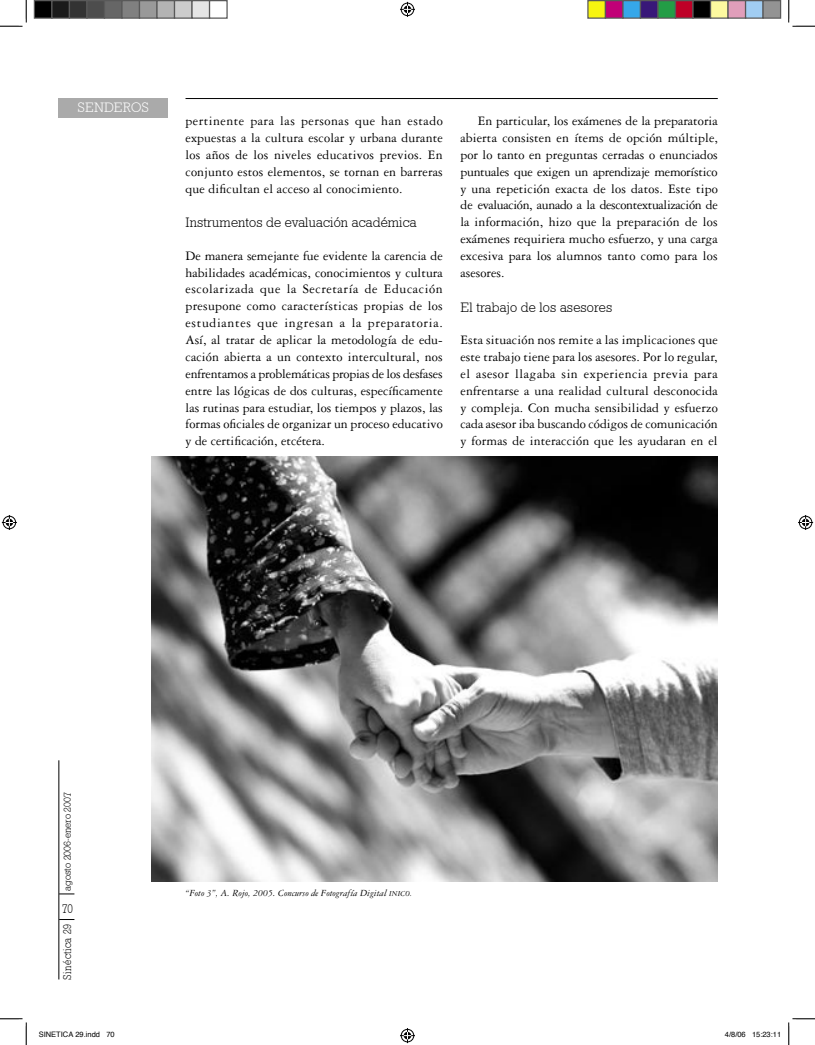
<style>
.page{position:relative;width:815px;height:1045px;background:#fff}
.page>*{position:absolute;margin:0;border:0;box-sizing:border-box;transform-origin:0 0}
.Cuerpo_de_texto{font:13.75px/16.9px "Garamond Three";letter-spacing:.01em;color:#000;text-align:justify}
.Subtítulo_1{font:13.75px "Geometric Slab 712 BT Light A";letter-spacing:.01em;color:#000}
.Subtítulo_1-2{font:13.75px "Geometric Slab 712 BT Light A";color:#fff}
.t1{font:12.5px "Geometric Slab 712 BT Light A";color:#000;scale:.9 1}
.t2{font:11.25px "Geometric Slab 712 BT Light A";letter-spacing:.04em;color:#000;scale:.9 1}
.Pie{font:italic 10px "Garamond Three";color:#000}
.t3{font:10px "Geometric Slab 712 BT Light A";color:#000}
.t4{font:7.5px "Helvetica";color:#000}
.s1{font-size:8.12px}
</style>
<div class="page">
<hr style="left:58px;top:760px;width:1px;height:219px;background:#000">
<svg style="left:59px;top:919px;width:15px;height:1px"></svg>
<svg style="left:59px;top:893px;width:15px;height:1px"></svg>
<hr style="left:185px;top:98px;width:532px;height:1px;background:#000">
<div style="left:58px;top:98px;width:110px;height:20px;background:#aaa"></div>
<img style="left:151px;top:457px;width:566px;height:425px">
<svg style="left:0;top:0;width:27px;height:27px"></svg>
<svg style="left:0;top:1018px;width:27px;height:27px"></svg>
<svg style="left:788px;top:0;width:26px;height:27px"></svg>
<svg style="left:788px;top:1018px;width:26px;height:27px"></svg>
<svg style="left:400px;top:2px;width:15px;height:15px"></svg>
<svg style="left:400px;top:1028px;width:15px;height:15px"></svg>
<svg style="left:2px;top:515px;width:15px;height:15px"></svg>
<svg style="left:798px;top:515px;width:14px;height:15px"></svg>
<div style="left:34px;top:1px;width:18px;height:17px;background:#000"></div>
<div style="left:34px;top:0;width:18px;height:19px;border:1px solid #595959"></div>
<div style="left:52px;top:1px;width:17px;height:17px;background:#1a1a1a"></div>
<div style="left:51px;top:0;width:19px;height:19px;border:1px solid #595959"></div>
<div style="left:69px;top:1px;width:18px;height:17px;background:#333"></div>
<div style="left:69px;top:0;width:19px;height:19px;border:1px solid #595959"></div>
<div style="left:87px;top:1px;width:17px;height:17px;background:#4d4d4d"></div>
<div style="left:86px;top:0;width:19px;height:19px;border:1px solid #595959"></div>
<div style="left:104px;top:1px;width:18px;height:17px;background:#666"></div>
<div style="left:104px;top:0;width:18px;height:19px;border:1px solid #595959"></div>
<div style="left:122px;top:1px;width:17px;height:17px;background:#808080"></div>
<div style="left:121px;top:0;width:19px;height:19px;border:1px solid #595959"></div>
<div style="left:139px;top:1px;width:18px;height:17px;background:#999"></div>
<div style="left:139px;top:0;width:19px;height:19px;border:1px solid #595959"></div>
<div style="left:157px;top:1px;width:17px;height:17px;background:#b3b3b3"></div>
<div style="left:156px;top:0;width:19px;height:19px;border:1px solid #595959"></div>
<div style="left:174px;top:1px;width:18px;height:17px;background:#ccc"></div>
<div style="left:174px;top:0;width:18px;height:19px;border:1px solid #595959"></div>
<div style="left:192px;top:1px;width:17px;height:17px;background:#e5e5e5"></div>
<div style="left:191px;top:0;width:19px;height:19px;border:1px solid #595959"></div>
<div style="left:209px;top:0;width:19px;height:19px;border:1px solid #595959"></div>
<div style="left:587px;top:1px;width:18px;height:17px;background:#f7f410"></div>
<div style="left:587px;top:0;width:19px;height:19px;border:1px solid #595959"></div>
<div style="left:605px;top:1px;width:17px;height:17px;background:#c10077"></div>
<div style="left:604px;top:0;width:19px;height:19px;border:1px solid #595959"></div>
<div style="left:622px;top:1px;width:18px;height:17px;background:#36a7e9"></div>
<div style="left:622px;top:0;width:19px;height:19px;border:1px solid #595959"></div>
<div style="left:640px;top:1px;width:17px;height:17px;background:#381778"></div>
<div style="left:639px;top:0;width:19px;height:19px;border:1px solid #595959"></div>
<div style="left:657px;top:1px;width:18px;height:17px;background:#239d46"></div>
<div style="left:657px;top:0;width:19px;height:19px;border:1px solid #595959"></div>
<div style="left:675px;top:1px;width:17px;height:17px;background:#be0027"></div>
<div style="left:674px;top:0;width:19px;height:19px;border:1px solid #595959"></div>
<div style="left:692px;top:1px;width:18px;height:17px;background:#000"></div>
<div style="left:692px;top:0;width:19px;height:19px;border:1px solid #595959"></div>
<div style="left:710px;top:1px;width:17px;height:17px;background:#fdf9a0"></div>
<div style="left:709px;top:0;width:19px;height:19px;border:1px solid #595959"></div>
<div style="left:727px;top:1px;width:18px;height:17px;background:#e09eba"></div>
<div style="left:727px;top:0;width:19px;height:19px;border:1px solid #595959"></div>
<div style="left:745px;top:1px;width:17px;height:17px;background:#a1cdf2"></div>
<div style="left:744px;top:0;width:19px;height:19px;border:1px solid #595959"></div>
<div style="left:762px;top:1px;width:18px;height:17px;background:#939393"></div>
<div style="left:762px;top:0;width:19px;height:19px;border:1px solid #595959"></div>
<p class="Subtítulo_1-2" style="left:78px;top:99px;width:73px">SENDEROS</p>
<p class="Cuerpo_de_texto" style="left:185px;top:112px;width:259px">pertinente para las personas que han estado expuestas a la cultura escolar y urbana durante los años de los niveles educativos previos. En conjunto estos elementos, se tornan en barreras que dificultan el acceso al conocimiento.</p>
<p class="Subtítulo_1" style="left:185px;top:214px;width:232px">Instrumentos de evaluación académica</p>
<p class="Cuerpo_de_texto" style="left:185px;top:247px;width:259px">De manera semejante fue evidente la carencia de habilidades académicas, conocimientos y cultura escolarizada que la Secretaría de Educación presupone como características propias de los estudiantes que ingresan a la preparatoria.<br>Así, al tratar de aplicar la metodología de edu&shy;cación abierta a un contexto intercultural, nos enfrentamos a problemáticas propias de los desfases entre las lógicas de dos culturas, específicamente las rutinas para estudiar, los tiempos y plazos, las formas oficiales de organizar un proceso educativo y de certificación, etcétera.</p>
<p class="Cuerpo_de_texto" style="left:460px;top:112px;width:259px;text-indent:17px">En particular, los exámenes de la preparatoria abierta consisten en ítems de opción múltiple, por lo tanto en preguntas cerradas o enunciados puntuales que exigen un aprendizaje memorístico y una repetición exacta de los datos. Este tipo de evaluación, aunado a la descontextualización de la información, hizo que la preparación de los exámenes requiriera mucho esfuerzo, y una carga excesiva para los alumnos tanto como para los asesores.</p>
<p class="Subtítulo_1" style="left:460px;top:298px;width:153px">El trabajo de los asesores</p>
<p class="Cuerpo_de_texto" style="left:460px;top:331px;width:259px">Esta situación nos remite a las implicaciones que este trabajo tiene para los asesores. Por lo regular, el asesor llagaba sin experiencia previa para enfrentarse a una realidad cultural desconocida y compleja. Con mucha sensibilidad y esfuerzo cada asesor iba buscando códigos de comunicación y formas de interacción que les ayudaran en el</p>
<p class="t3" style="left:61px;top:891px;width:100px;rotate:-90deg">agosto 2006-enero 2007</p>
<p class="t1" style="left:62px;top:901px;width:14px">70</p>
<p class="t2" style="left:60px;top:979px;width:63px;rotate:-90deg">Sinéctica 29</p>
<p class="Pie" style="left:185px;top:888px;width:228px">“Foto 3”, A. Rojo, 2005. Concurso de Fotografía Digital <span class="s1">INICO.</span></p>
<p class="t4" style="left:39px;top:1028px;width:77px">SINETICA 29.indd 70</p>
<p class="t4" style="left:724px;top:1028px;width:58px">4/8/06 15:23:11</p>
</div>
